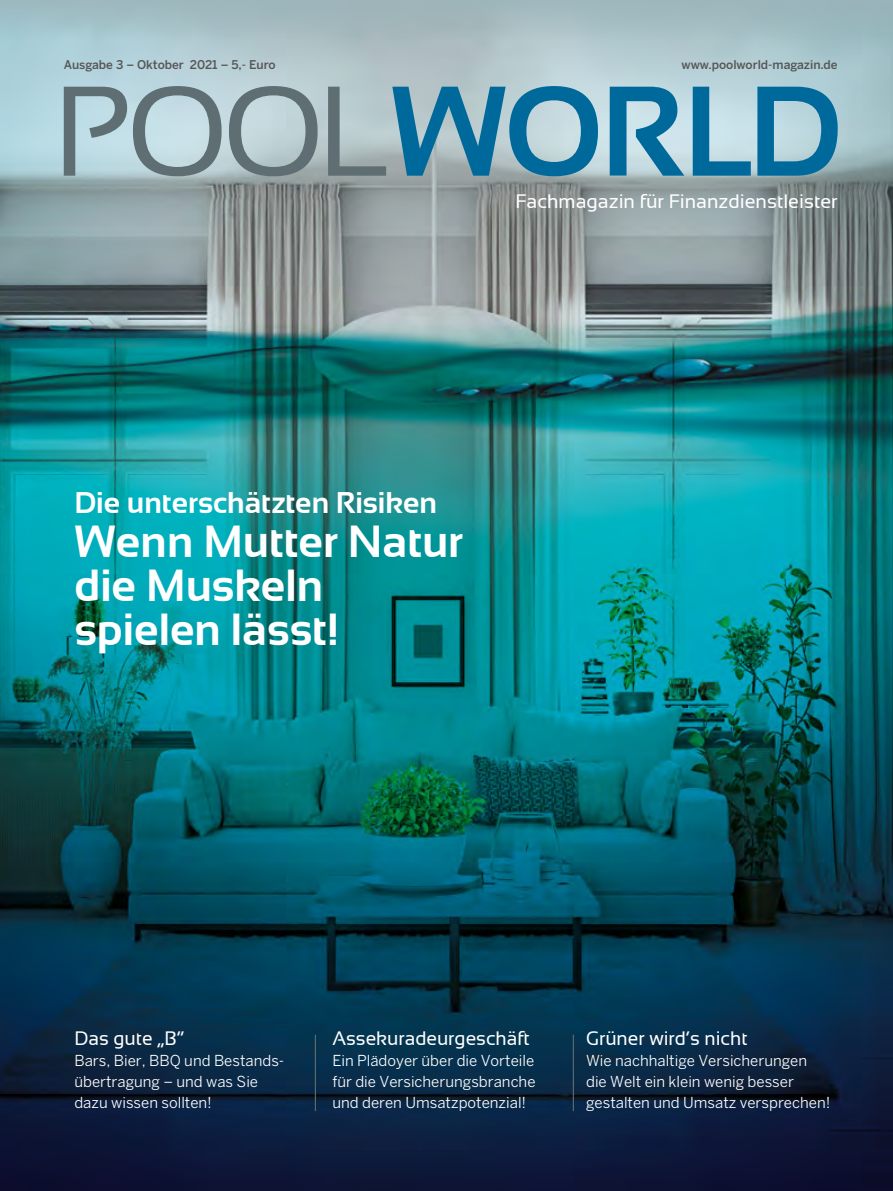
<style>
.page{position:relative;width:893px;height:1191px;background:#fff}
.page>*{position:absolute;margin:0;border:0;box-sizing:border-box;transform-origin:0 0}
.t1{font:700 45px/43.8px "Sansation";color:#fff}
.t2{font:700 30px "Sansation";color:#fff}
.t3{font:19.5px "Sansation";color:#fff}
.t4{font:15px/21px "Benton Sans";color:#fff}
.t5{font:500 12px "Benton Sans";color:#565656}
</style>
<div class="page">
<img style="left:0;top:0;width:893px;height:1191px">
<svg style="left:392px;top:86px;width:446px;height:90px;background:#66a2bb"></svg>
<svg style="left:64px;top:86px;width:322px;height:90px;background:#9db1b6"></svg>
<hr style="left:315px;top:1034px;width:1px;height:77px;background:#5e6e72">
<hr style="left:573px;top:1034px;width:1px;height:77px;background:#5e6e72">
<p class="t5" style="left:64px;top:57px;width:213px">Ausgabe 3 – Oktober 2021 – 5,- Euro</p>
<p class="t5" style="left:681px;top:57px;width:158px">www.poolworld-magazin.de</p>
<h3 class="t3" style="left:516px;top:190px;width:324px">Fachmagazin für Finanzdienstleister</h3>
<h2 class="t2" style="left:74px;top:486px;width:364px">Die unterschätzten Risiken</h2>
<h1 class="t1" style="left:74px;top:519px;width:390px">Wenn Mutter Natur die Muskeln spielen lässt!</h1>
<h3 class="t3" style="left:74px;top:1027px;width:111px">Das gute „B“</h3>
<p class="t4" style="left:74px;top:1050px;width:211px">Bars, Bier, BBQ und Bestands&shy;übertragung – und was Sie dazu wissen sollten!</p>
<h3 class="t3" style="left:332px;top:1027px;width:199px">Assekuradeurgeschäft</h3>
<p class="t4" style="left:332px;top:1050px;width:205px;text-align:justify">Ein Plädoyer über die Vorteile für die Versicherungsbranche und deren Umsatzpotenzial!</p>
<h3 class="t3" style="left:586px;top:1027px;width:163px">Grüner wird’s nicht</h3>
<p class="t4" style="left:586px;top:1050px;width:246px">Wie nachhaltige Versicherungen die Welt ein klein wenig besser gestalten und Umsatz versprechen!</p>
</div>
